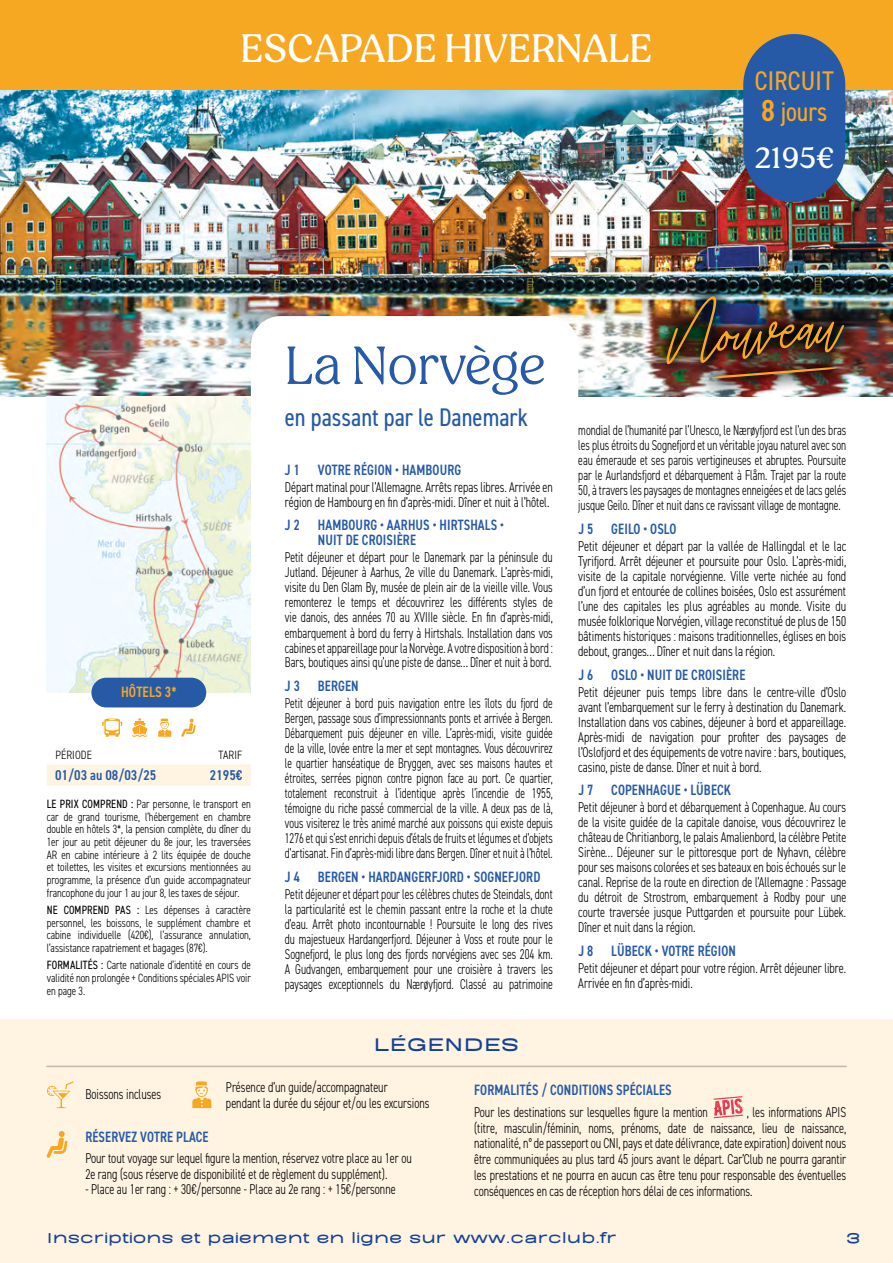
<style>
.page{position:relative;width:893px;height:1263px;background:#fff}
.page>*{position:absolute;margin:0;border:0;box-sizing:border-box;transform-origin:0 0}
.t1{font:300 52.5px "Peachi";color:#265aa6}
.t2{font:39px "Peachi";color:#fff}
.t3{font:28.8px "Peachi";color:#fff}
.t4{font:condensed 27px/30.9px "DIN2014";letter-spacing:.01em;color:#f7a823}
.t5{font:condensed 25.5px "DIN2014";color:#265aa6}
.t6{font:900 21px "BD Sans";color:#164194}
.t7{font:900 16.5px "BD Sans";color:#164194}
.t8{font:600 condensed 15px/15px "DIN2014";letter-spacing:.01em;color:#265aa6;scale:.9 1}
.t9{font:600 condensed 15px "DIN2014";letter-spacing:.01em;color:#f7a823;scale:.94 1}
.t10{font:300 condensed 14.25px/15px "DIN2014";color:#000;scale:.9 1}
.t11{font:300 condensed 14.25px/15px "DIN2014";color:#000;text-align:justify;scale:.85 1}
.t12{font:300 condensed 14.25px/15px "DIN2014";color:#000;text-align:justify;scale:.83 1}
.t13{font:300 condensed 14.25px/15px "DIN2014";color:#000;text-align:justify;scale:.89 1}
.t14{font:300 condensed 14.25px/15px "DIN2014";color:#000;text-align:justify;scale:.86 1}
.t15{font:600 condensed 14.25px "DIN2014";color:#265aa6}
.t16{font:300 condensed 12px/12.8px "DIN2014";color:#000;text-align:justify;scale:.94 1}
.t17{font:300 condensed 12px "DIN2014";color:#000}
.s1{font-weight:600;font-size:30.6px}
.s2{font-weight:400}
</style>
<div class="page">
<img style="left:0;top:89px;width:893px;height:307px">
<div style="left:251px;top:316px;width:327px;height:411px;background:#fff;border-radius:30px"></div>
<img style="left:47px;top:396px;width:204px;height:296px">
<div style="left:0;top:1019px;width:893px;height:244px;background:#fff3e2"></div>
<svg style="left:47px;top:1081px;width:27px;height:27px"></svg>
<svg style="left:192px;top:1081px;width:19px;height:27px"></svg>
<svg style="left:46px;top:1131px;width:22px;height:27px"></svg>
<svg style="left:713px;top:1096px;width:30px;height:22px"></svg>
<svg style="left:47px;top:764px;width:204px;height:22px"></svg>
<div style="left:91px;top:678px;width:115px;height:29px;background:#265aa6;border-radius:15px"></div>
<div style="left:0;top:0;width:893px;height:89px;background:#f7a823"></div>
<div style="left:743px;top:34px;width:102px;height:168px;background:#265aa6;border-radius:51px"></div>
<hr style="left:47px;top:1066px;width:799px;height:1px;background:#000">
<svg style="left:158px;top:718px;width:13px;height:19px"></svg>
<svg style="left:181px;top:718px;width:15px;height:19px"></svg>
<svg style="left:102px;top:718px;width:20px;height:19px"></svg>
<svg style="left:132px;top:718px;width:16px;height:19px"></svg>
<img style="left:647px;top:278px;width:215px;height:119px">
<img style="left:666px;top:296px;width:178px;height:82px">
<h2 class="t2" style="left:241px;top:25px;width:413px">ESCAPADE HIVERNALE</h2>
<h3 class="t4" style="left:755px;top:64px;width:80px">CIRCUIT<br><span class="s1">8</span> jours</h3>
<h3 class="t3" style="left:755px;top:140px;width:80px">2195€</h3>
<p class="t9" style="left:121px;top:682px;width:61px">HÔTELS 3*</p>
<p class="t17" style="left:55px;top:747px;width:38px">PÉRIODE</p>
<p class="t17" style="left:218px;top:747px;width:25px">TARIF</p>
<p class="t15" style="left:55px;top:766px;width:103px">01/03 au 08/03/25</p>
<p class="t15" style="left:210px;top:766px;width:34px">2195€</p>
<p class="t16" style="left:47px;top:797px;width:219px"><span class="s2">LE PRIX COMPREND :</span> Par personne, le transport en car de grand tourisme, l’hébergement en chambre double en hôtels 3*, la pension complète, du dîner du 1er jour au petit déjeuner du 8e jour, les traversées AR en cabine intérieure à 2 lits équipée de douche et toilettes, les visites et excursions mentionnées au programme, la présence d’un guide accompagnateur francophone du jour 1 au jour 8, les taxes de séjour.</p>
<p class="t16" style="left:47px;top:903px;width:219px"><span class="s2">NE COMPREND PAS :</span> Les dépenses à caractère personnel, les boissons, le supplément chambre et cabine individuelle (420€), l’assurance annulation, l’assistance rapatriement et bagages (87€).</p>
<p class="t16" style="left:47px;top:959px;width:219px"><span class="s2">FORMALITÉS :</span> Carte nationale d’identité en cours de validité non prolongée + Conditions spéciales APIS voir en page 3.</p>
<h1 class="t1" style="left:285px;top:334px;width:262px">La Norvège</h1>
<h3 class="t5" style="left:285px;top:400px;width:244px">en passant par le Danemark</h3>
<p class="t8" style="left:285px;top:462px;width:197px">J 1 VOTRE RÉGION • HAMBOURG</p>
<p class="t10" style="left:285px;top:479px;width:299px">Départ matinal pour l’Allemagne. Arrêts repas libres. Arrivée en région de Hambourg en fin d’après-midi. Dîner et nuit à l’hôtel.</p>
<p class="t8" style="left:318px;top:517px;width:208px;text-indent:-33px">J 2 HAMBOURG • AARHUS • HIRTSHALS •<br>NUIT DE CROISIÈRE</p>
<p class="t14" style="left:285px;top:550px;width:313px">Petit déjeuner et départ pour le Danemark par la péninsule du Jutland. Déjeuner à Aarhus, 2e ville du Danemark. L’après-midi, visite du Den Glam By, musée de plein air de la vieille ville. Vous remonterez le temps et découvrirez les différents styles de vie danois, des années 70 au XVIIIe siècle. En fin d’après-midi, embarquement à bord du ferry à Hirtshals. Installation dans vos cabines et appareillage pour la Norvège. A votre disposition à bord :<br>Bars, boutiques ainsi qu’une piste de danse… Dîner et nuit à bord.</p>
<p class="t8" style="left:285px;top:678px;width:83px">J 3 BERGEN</p>
<p class="t12" style="left:285px;top:696px;width:324px">Petit déjeuner à bord puis navigation entre les îlots du fjord de Bergen, passage sous d’impressionnants ponts et arrivée à Bergen.<br>Débarquement puis déjeuner en ville. L’après-midi, visite guidée de la ville, lovée entre la mer et sept montagnes. Vous découvrirez le quartier hanséatique de Bryggen, avec ses maisons hautes et étroites, serrées pignon contre pignon face au port. Ce quartier, totalement reconstruit à l’identique après l’incendie de 1955, témoigne du riche passé commercial de la ville. A deux pas de là, vous visiterez le très animé marché aux poissons qui existe depuis 1276 et qui s’est enrichi depuis d’étals de fruits et légumes et d’objets d’artisanat. Fin d’après-midi libre dans Bergen. Dîner et nuit à l’hôtel.</p>
<p class="t8" style="left:285px;top:869px;width:285px">J 4 BERGEN • HARDANGERFJORD • SOGNEFJORD</p>
<p class="t11" style="left:285px;top:886px;width:317px">Petit déjeuner et départ pour les célèbres chutes de Steindals, dont la particularité est le chemin passant entre la roche et la chute d’eau. Arrêt photo incontournable ! Poursuite le long des rives du majestueux Hardangerfjord. Déjeuner à Voss et route pour le Sognefjord, le plus long des fjords norvégiens avec ses 204 km.<br>A Gudvangen, embarquement pour une croisière à travers les paysages exceptionnels du Nærøyfjord. Classé au patrimoine</p>
<h3 class="t6" style="left:373px;top:1034px;width:147px">LÉGENDES</h3>
<p class="t11" style="left:578px;top:423px;width:317px">mondial de l’humanité par l’Unesco, le Nærøyfjord est l’un des bras les plus étroits du Sognefjord et un véritable joyau naturel avec son eau émeraude et ses parois vertigineuses et abruptes. Poursuite par le Aurlandsfjord et débarquement à Flåm. Trajet par la route 50, à travers les paysages de montagnes enneigées et de lacs gelés jusque Geilo. Dîner et nuit dans ce ravissant village de montagne.</p>
<p class="t8" style="left:578px;top:521px;width:110px">J 5 GEILO • OSLO</p>
<p class="t10" style="left:578px;top:539px;width:299px;text-align:justify">Petit déjeuner et départ par la vallée de Hallingdal et le lac Tyrifjord. Arrêt déjeuner et poursuite pour Oslo. L’après-midi, visite de la capitale norvégienne. Ville verte nichée au fond d’un fjord et entourée de collines boisées, Oslo est assurément l’une des capitales les plus agréables au monde. Visite du musée folklorique Norvégien, village reconstitué de plus de 150 bâtiments historiques : maisons traditionnelles, églises en bois debout, granges… Dîner et nuit dans la région.</p>
<p class="t8" style="left:578px;top:666px;width:187px">J 6 OSLO • NUIT DE CROISIÈRE</p>
<p class="t10" style="left:578px;top:684px;width:299px;text-align:justify">Petit déjeuner puis temps libre dans le centre-ville d’Oslo avant l’embarquement sur le ferry à destination du Danemark.<br>Installation dans vos cabines, déjeuner à bord et appareillage.<br>Après-midi de navigation pour profiter des paysages de l’Oslofjord et des équipements de votre navire : bars, boutiques, casino, piste de danse. Dîner et nuit à bord.</p>
<p class="t8" style="left:578px;top:782px;width:171px">J 7 COPENHAGUE • LÜBECK</p>
<p class="t13" style="left:578px;top:800px;width:303px">Petit déjeuner à bord et débarquement à Copenhague. Au cours de la visite guidée de la capitale danoise, vous découvrirez le château de Chritianborg, le palais Amalienbord, la célèbre Petite Sirène… Déjeuner sur le pittoresque port de Nyhavn, célèbre pour ses maisons colorées et ses bateaux en bois échoués sur le canal. Reprise de la route en direction de l’Allemagne : Passage du détroit de Strostrom, embarquement à Rodby pour une courte traversée jusque Puttgarden et poursuite pour Lübek.<br>Dîner et nuit dans la région.</p>
<p class="t8" style="left:578px;top:943px;width:177px">J 8 LÜBECK • VOTRE RÉGION</p>
<p class="t10" style="left:578px;top:960px;width:299px">Petit déjeuner et départ pour votre région. Arrêt déjeuner libre.<br>Arrivée en fin d’après-midi.</p>
<p class="t10" style="left:85px;top:1087px;width:86px">Boissons incluses</p>
<p class="t8" style="left:85px;top:1129px;width:138px">RÉSERVEZ VOTRE PLACE</p>
<p class="t10" style="left:226px;top:1079px;width:228px;line-height:15.8px">Présence d’un guide/accompagnateur<br>pendant la durée du séjour et/ou les excursions</p>
<p class="t10" style="left:85px;top:1150px;width:364px;line-height:15.8px">Pour tout voyage sur lequel figure la mention, réservez votre place au 1er ou<br>2e rang (sous réserve de disponibilité et de règlement du supplément).</p>
<p class="t10" style="left:85px;top:1182px;width:346px">- Place au 1er rang : + 30€/personne - Place au 2e rang : + 15€/personne</p>
<p class="t8" style="left:474px;top:1082px;width:221px">FORMALITÉS / CONDITIONS SPÉCIALES</p>
<p class="t10" style="left:474px;top:1104px;width:415px;line-height:15.8px;text-align:justify;text-indent:273px">, les informations APIS (titre, masculin/féminin, noms, prénoms, date de naissance, lieu de naissance, nationalité, n° de passeport ou CNI, pays et date délivrance, date expiration) doivent nous être communiquées au plus tard 45 jours avant le départ. Car’Club ne pourra garantir les prestations et ne pourra en aucun cas être tenu pour responsable des éventuelles conséquences en cas de réception hors délai de ces informations.</p>
<p class="t10" style="left:474px;top:1104px;width:261px">Pour les destinations sur lesquelles figure la mention</p>
<p class="t7" style="left:47px;top:1230px;width:571px">Inscriptions et paiement en ligne sur www.carclub.fr</p>
<p class="t7" style="left:846px;top:1230px;width:16px">3</p>
</div>
